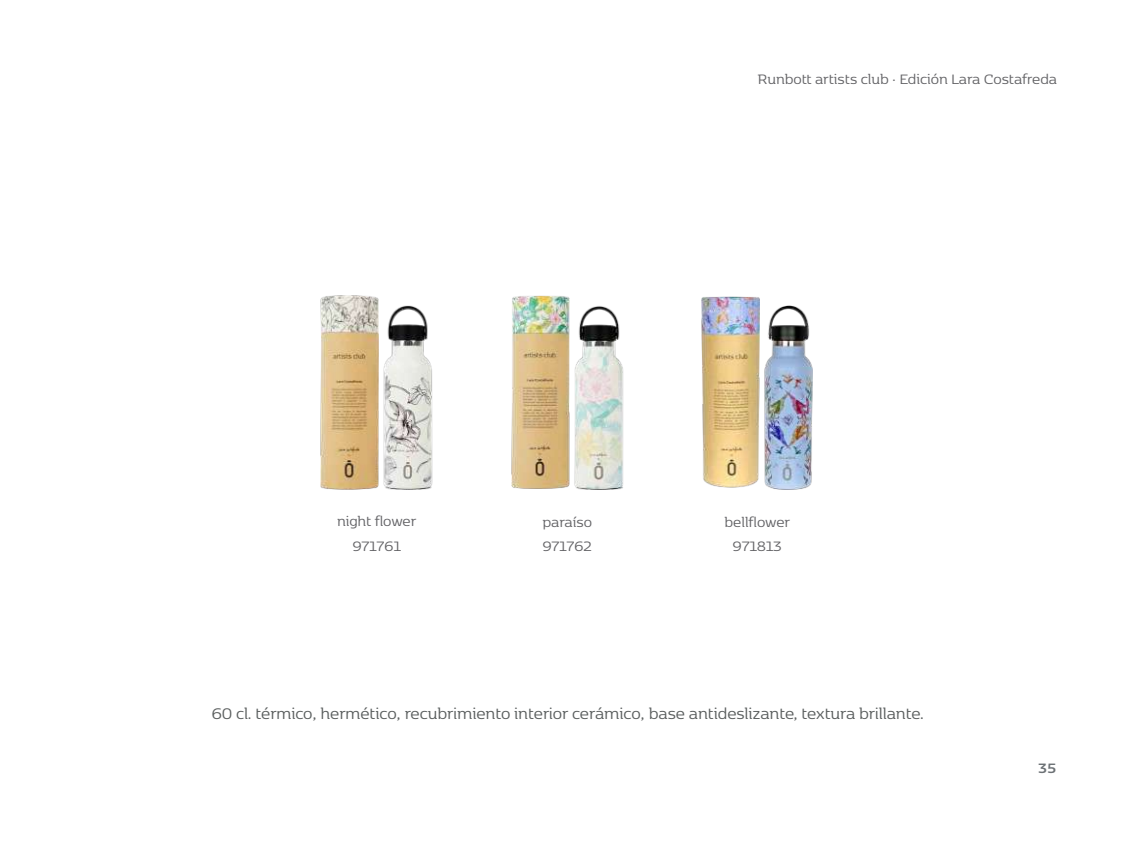
<style>
.page{position:relative;width:1134px;height:851px;background:#fff}
.page>*{position:absolute;margin:0;border:0;box-sizing:border-box;transform-origin:0 0}
.t1{font:18px "Kobenhavn";color:#5a5e5e}
.t2{font:16px/24px "Kobenhavn";color:#636366;text-align:center}
.t3{font:700 16px "Kobenhavn";color:#6c7175}
</style>
<div class="page">
<img style="left:701px;top:296px;width:58px;height:191px">
<img style="left:765px;top:305px;width:47px;height:184px">
<img style="left:511px;top:295px;width:58px;height:193px">
<img style="left:574px;top:306px;width:49px;height:183px">
<img style="left:321px;top:295px;width:57px;height:194px">
<img style="left:383px;top:305px;width:50px;height:184px">
<p class="t2" style="left:758px;top:66px;width:301px">Runbott artists club · Edición Lara Costafreda</p>
<p class="t2" style="left:337px;top:508px;width:80px">night flower<br>971761</p>
<p class="t2" style="left:542px;top:509px;width:51px;text-align:left">paraíso<br>971762</p>
<p class="t2" style="left:724px;top:509px;width:67px">bellflower<br>971813</p>
<p class="t1" style="left:211px;top:701px;width:714px">60 cl. térmico, hermético, recubrimiento interior cerámico, base antideslizante, textura brillante.</p>
<p class="t3" style="left:1038px;top:756px;width:20px">35</p>
</div>
